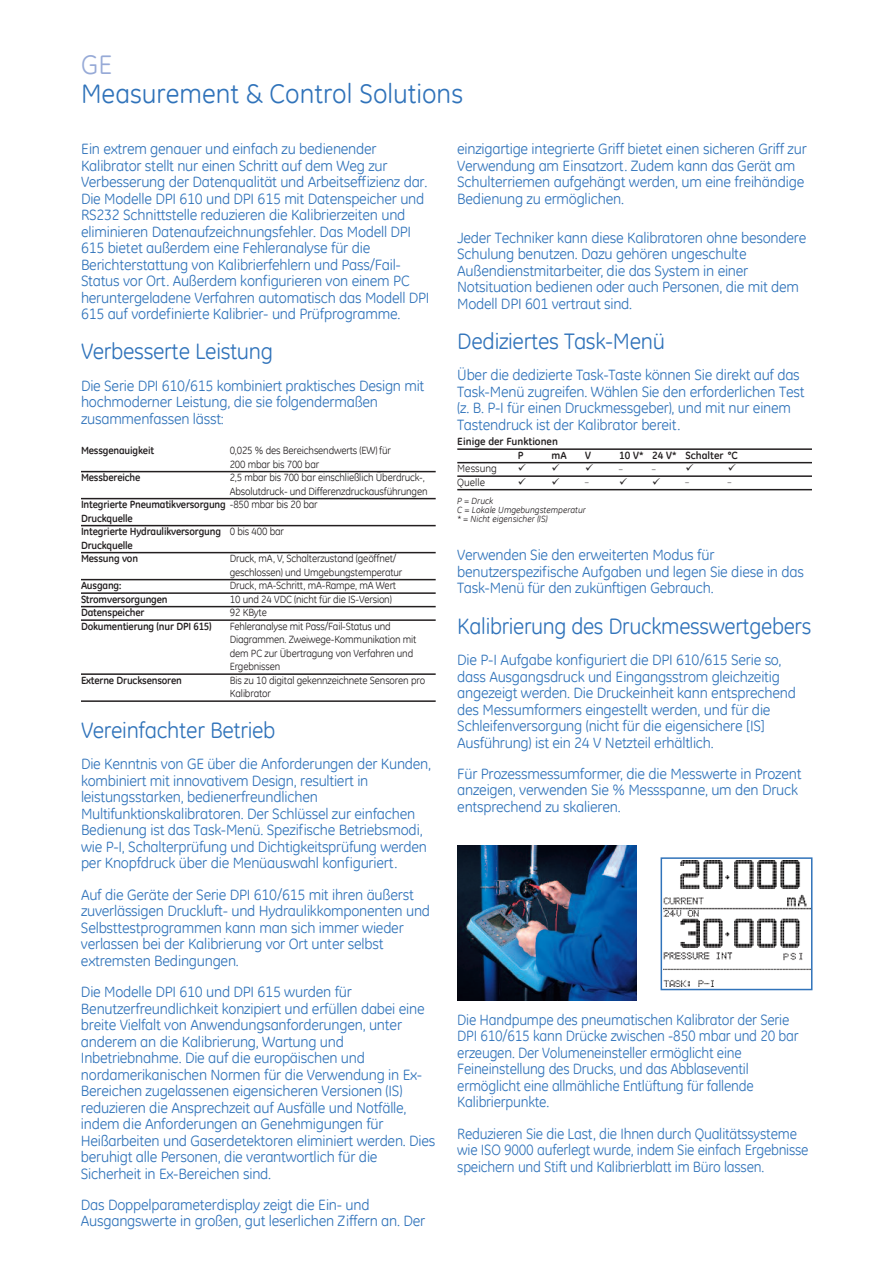
<style>
.page{position:relative;width:893px;height:1263px;background:#fff}
.page>*{position:absolute;margin:0;border:0;box-sizing:border-box;transform-origin:0 0}
.t1{font:27px "GE Inspira";color:#3073ba}
.t2{font:27px "GE Inspira";color:#97aad7}
.t3{font:22.5px "GE Inspira";letter-spacing:-.015em;color:#3073ba}
.t4{font:15px/16.5px "GE Inspira";letter-spacing:-.015em;color:#3073ba}
.t5{font:15px/16.5px "GE Inspira";letter-spacing:-.015em;color:#3073ba;scale:.96 1}
.t6{font:10.5px/13.5px "GE Inspira";letter-spacing:-.015em;color:#231f20}
.t7{font:700 10.5px/13.5px "GE Inspira";letter-spacing:-.015em;color:#231f20}
.t8{font:italic 9px/9px "GE Inspira";color:#231f20}
.t9{font:6.9px "GE Inspira";color:#231f20}
.s1{font-weight:400}
</style>
<div class="page">
<hr style="left:81px;top:471px;width:355px;height:1px;background:#231f20">
<hr style="left:81px;top:498px;width:355px;height:1px;background:#231f20">
<hr style="left:81px;top:525px;width:355px;height:1px;background:#231f20">
<hr style="left:81px;top:552px;width:355px;height:1px;background:#231f20">
<hr style="left:81px;top:579px;width:355px;height:1px;background:#231f20">
<hr style="left:81px;top:592px;width:355px;height:2px;background:#231f20">
<hr style="left:81px;top:606px;width:355px;height:1px;background:#231f20">
<hr style="left:81px;top:619px;width:355px;height:2px;background:#231f20">
<hr style="left:81px;top:673px;width:355px;height:2px;background:#231f20">
<hr style="left:81px;top:700px;width:355px;height:2px;background:#231f20">
<hr style="left:457px;top:448px;width:355px;height:2px;background:#231f20">
<hr style="left:457px;top:462px;width:355px;height:1px;background:#231f20">
<hr style="left:457px;top:475px;width:355px;height:2px;background:#231f20">
<hr style="left:457px;top:489px;width:355px;height:1px;background:#231f20">
<img style="left:457px;top:845px;width:180px;height:155px">
<img style="left:664px;top:860px;width:145px;height:126px">
<div style="left:661px;top:857px;width:151px;height:133px;border:2px solid #3073ba"></div>
<h1 class="t2" style="left:81px;top:49px;width:32px">GE</h1>
<h1 class="t1" style="left:81px;top:78px;width:384px">Measurement &amp; Control Solutions</h1>
<p class="t4" style="left:81px;top:141px;width:350px">Ein extrem genauer und einfach zu bedienender Kalibrator stellt nur einen Schritt auf dem Weg zur Verbesserung der Datenqualität und Arbeitseffizienz dar.<br>Die Modelle DPI 610 und DPI 615 mit Datenspeicher und RS232 Schnittstelle reduzieren die Kalibrierzeiten und eliminieren Datenaufzeichnungsfehler. Das Modell DPI 615 bietet außerdem eine Fehleranalyse für die Berichterstattung von Kalibrierfehlern und Pass/Fail-Status vor Ort. Außerdem konfigurieren von einem PC heruntergeladene Verfahren automatisch das Modell DPI 615 auf vordefinierte Kalibrier- und Prüfprogramme.</p>
<h2 class="t3" style="left:81px;top:338px;width:193px">Verbesserte Leistung</h2>
<p class="t4" style="left:81px;top:377px;width:345px">Die Serie DPI 610/615 kombiniert praktisches Design mit hochmoderner Leistung, die sie folgendermaßen zusammenfassen lässt:</p>
<p class="t7" style="left:81px;top:444px;width:75px">Messgenauigkeit</p>
<p class="t6" style="left:230px;top:444px;width:163px">0,025 % des Bereichsendwerts (EW) für<br>200 mbar bis 700 bar</p>
<p class="t7" style="left:81px;top:471px;width:61px">Messbereiche</p>
<p class="t6" style="left:230px;top:471px;width:197px">2,5 mbar bis 700 bar einschließlich Überdruck-,</p>
<p class="t6" style="left:230px;top:484px;width:199px">Absolutdruck- und Differenzdruckausführungen</p>
<p class="t7" style="left:81px;top:498px;width:238px">Integrierte Pneumatikversorgung <span class="s1">-850 mbar bis 20 bar</span></p>
<p class="t7" style="left:81px;top:511px;width:53px">Druckquelle</p>
<p class="t7" style="left:81px;top:525px;width:204px">Integrierte Hydraulikversorgung <span class="s1">0 bis 400 bar</span></p>
<p class="t7" style="left:81px;top:538px;width:53px">Druckquelle</p>
<p class="t7" style="left:81px;top:552px;width:59px">Messung von</p>
<p class="t6" style="left:230px;top:552px;width:174px">Druck, mA, V, Schalterzustand (geöffnet/ geschlossen) und Umgebungstemperatur</p>
<p class="t7" style="left:81px;top:579px;width:42px">Ausgang:</p>
<p class="t6" style="left:230px;top:579px;width:168px">Druck, mA-Schritt, mA-Rampe, mA Wert</p>
<p class="t7" style="left:81px;top:592px;width:88px">Stromversorgungen</p>
<p class="t6" style="left:230px;top:592px;width:164px">10 und 24 VDC (nicht für die IS-Version)</p>
<p class="t7" style="left:81px;top:606px;width:65px">Datenspeicher</p>
<p class="t6" style="left:230px;top:606px;width:39px">92 KByte</p>
<p class="t7" style="left:81px;top:619px;width:132px">Dokumentierung (nur DPI 615)</p>
<p class="t6" style="left:230px;top:619px;width:188px">Fehleranalyse mit Pass/Fail-Status und Diagrammen. Zweiwege-Kommunikation mit dem PC zur Übertragung von Verfahren und Ergebnissen</p>
<p class="t7" style="left:81px;top:673px;width:102px">Externe Drucksensoren</p>
<p class="t6" style="left:230px;top:673px;width:197px">Bis zu 10 digital gekennzeichnete Sensoren pro<br>Kalibrator</p>
<h2 class="t3" style="left:81px;top:717px;width:196px">Vereinfachter Betrieb</h2>
<p class="t4" style="left:81px;top:756px;width:352px">Die Kenntnis von GE über die Anforderungen der Kunden, kombiniert mit innovativem Design, resultiert in leistungsstarken, bedienerfreundlichen Multifunktionskalibratoren. Der Schlüssel zur einfachen Bedienung ist das Task-Menü. Spezifische Betriebsmodi, wie P-I, Schalterprüfung und Dichtigkeitsprüfung werden per Knopfdruck über die Menüauswahl konfiguriert.</p>
<p class="t4" style="left:81px;top:886px;width:351px">Auf die Geräte der Serie DPI 610/615 mit ihren äußerst zuverlässigen Druckluft- und Hydraulikkomponenten und Selbsttestprogrammen kann man sich immer wieder verlassen bei der Kalibrierung vor Ort unter selbst extremsten Bedingungen.</p>
<p class="t4" style="left:81px;top:983px;width:356px">Die Modelle DPI 610 und DPI 615 wurden für Benutzerfreundlichkeit konzipiert und erfüllen dabei eine breite Vielfalt von Anwendungsanforderungen, unter anderem an die Kalibrierung, Wartung und Inbetriebnahme. Die auf die europäischen und nordamerikanischen Normen für die Verwendung in Ex-Bereichen zugelassenen eigensicheren Versionen (IS) reduzieren die Ansprechzeit auf Ausfälle und Notfälle, indem die Anforderungen an Genehmigungen für Heißarbeiten und Gaserdetektoren eliminiert werden. Dies beruhigt alle Personen, die verantwortlich für die Sicherheit in Ex-Bereichen sind.</p>
<p class="t4" style="left:81px;top:1196px;width:346px">Das Doppelparameterdisplay zeigt die Ein- und<br>Ausgangswerte in großen, gut leserlichen Ziffern an. Der</p>
<p class="t4" style="left:457px;top:141px;width:351px">einzigartige integrierte Griff bietet einen sicheren Griff zur Verwendung am Einsatzort. Zudem kann das Gerät am Schulterriemen aufgehängt werden, um eine freihändige Bedienung zu ermöglichen.</p>
<p class="t4" style="left:457px;top:229px;width:351px">Jeder Techniker kann diese Kalibratoren ohne besondere Schulung benutzen. Dazu gehören ungeschulte Außendienstmitarbeiter, die das System in einer Notsituation bedienen oder auch Personen, die mit dem Modell DPI 601 vertraut sind.</p>
<h2 class="t3" style="left:457px;top:328px;width:209px">Dediziertes Task-Menü</h2>
<p class="t4" style="left:457px;top:367px;width:349px">Über die dedizierte Task-Taste können Sie direkt auf das Task-Menü zugreifen. Wählen Sie den erforderlichen Test (z. B. P-I für einen Druckmessgeber), und mit nur einem Tastendruck ist der Kalibrator bereit.</p>
<p class="t7" style="left:518px;top:435px;width:42px;text-indent:-60px">Einige der Funktionen<br>P</p>
<p class="t7" style="left:551px;top:448px;width:17px">mA</p>
<p class="t7" style="left:585px;top:448px;width:7px">V</p>
<p class="t7" style="left:619px;top:448px;width:120px">10 V* 24 V* Schalter °C</p>
<p class="t6" style="left:457px;top:462px;width:41px">Messung</p>
<p class="t9" style="left:619px;top:462px;width:5px">_</p>
<p class="t9" style="left:652px;top:462px;width:5px">_</p>
<p class="t6" style="left:457px;top:475px;width:29px">Quelle</p>
<p class="t8" style="left:457px;top:496px;width:130px">P = Druck<br>C = Lokale Umgebungstemperatur * = Nicht eigensicher (IS)</p>
<p class="t4" style="left:457px;top:547px;width:348px">Verwenden Sie den erweiterten Modus für benutzerspezifische Aufgaben und legen Sie diese in das<br>Task-Menü für den zukünftigen Gebrauch.</p>
<h2 class="t3" style="left:457px;top:613px;width:356px">Kalibrierung des Druckmesswertgebers</h2>
<p class="t4" style="left:457px;top:651px;width:340px">Die P-I Aufgabe konfiguriert die DPI 610/615 Serie so, dass Ausgangsdruck und Eingangsstrom gleichzeitig angezeigt werden. Die Druckeinheit kann entsprechend des Messumformers eingestellt werden, und für die Schleifenversorgung (nicht für die eigensichere [IS] Ausführung) ist ein 24 V Netzteil erhältlich.</p>
<p class="t4" style="left:457px;top:765px;width:346px">Für Prozessmessumformer, die die Messwerte in Prozent anzeigen, verwenden Sie % Messspanne, um den Druck entsprechend zu skalieren.</p>
<p class="t5" style="left:457px;top:1011px;width:357px">Die Handpumpe des pneumatischen Kalibrator der Serie DPI 610/615 kann Drücke zwischen -850 mbar und 20 bar erzeugen. Der Volumeneinsteller ermöglicht eine Feineinstellung des Drucks, und das Abblaseventil ermöglicht eine allmähliche Entlüftung für fallende Kalibrierpunkte.</p>
<p class="t5" style="left:457px;top:1125px;width:367px">Reduzieren Sie die Last, die Ihnen durch Qualitätssysteme wie ISO 9000 auferlegt wurde, indem Sie einfach Ergebnisse speichern und Stift und Kalibrierblatt im Büro lassen.</p>
</div>
